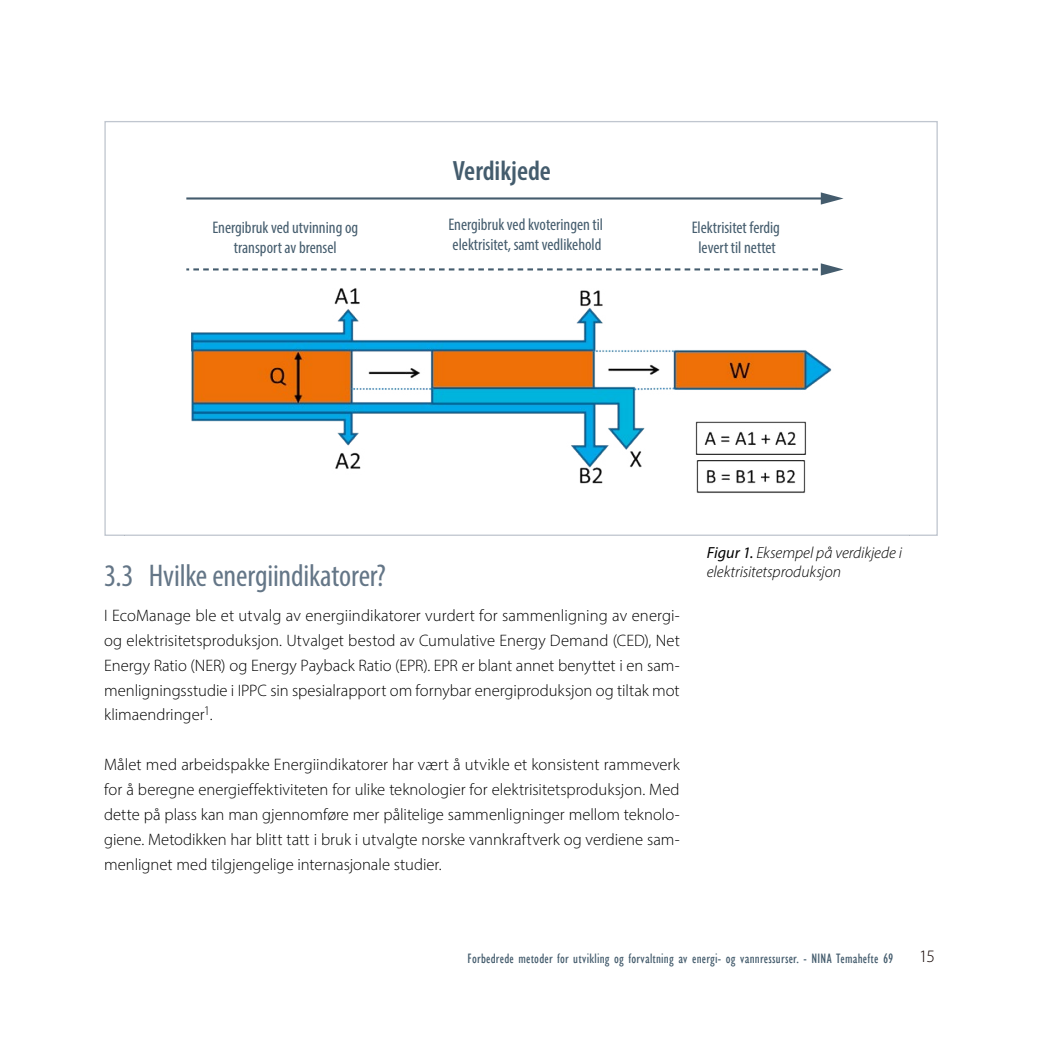
<style>
.page{position:relative;width:1042px;height:1042px;background:#fff}
.page>*{position:absolute;margin:0;border:0;box-sizing:border-box;transform-origin:0 0}
.overskrift_2_2015{font:condensed 31.5px "Myriad Pro";letter-spacing:-.005em;color:#647687}
.t1{font:600 condensed 28px "Myriad Pro";color:#445c6d}
.t2{font:300 17.5px "Myriad Pro";color:#130300}
.t3{font:condensed 16.8px/20.1px "Myriad Pro";color:#445c6d;text-align:center}
.brødtekst_2015{font:300 16.62px/24.8px "Myriad Pro";color:#000;text-align:justify}
.figur_og_tabell_2015{font:italic 300 16.1px/19.2px "Myriad Pro";color:#000}
.t4{font:condensed 14px "Gill Sans";letter-spacing:.015em;color:#445c6d}
.s1{font-weight:400}
</style>
<div class="page">
<img style="left:191px;top:288px;width:641px;height:205px">
<hr style="left:186px;top:197px;width:639px;height:2px;background:#445c6d">
<svg style="left:821px;top:192px;width:22px;height:13px"></svg>
<svg style="left:186px;top:263px;width:657px;height:12px"></svg>
<p class="t1" style="left:453px;top:153px;width:100px">Verdikjede</p>
<p class="t3" style="left:212px;top:217px;width:147px">Energibruk ved utvinning og transport av brensel</p>
<p class="t3" style="left:448px;top:214px;width:156px;text-align:left">Energibruk ved kvoteringen til elektrisitet, samt vedlikehold</p>
<p class="t3" style="left:692px;top:217px;width:90px">Elektrisitet ferdig levert til nettet</p>
<p class="overskrift_2_2015" style="left:104px;top:557px;width:283px">3.3 Hvilke energiindikatorer?</p>
<p class="brødtekst_2015" style="left:104px;top:603px;width:577px">I EcoManage ble et utvalg av energiindikatorer vurdert for sammenligning av energi&shy;og elektrisitetsproduksjon. Utvalget bestod av Cumulative Energy Demand (CED), Net Energy Ratio (NER) og Energy Payback Ratio (EPR). EPR er blant annet benyttet i en sam&shy;menligningsstudie i IPPC sin spesialrapport om fornybar energiproduksjon og tiltak mot klimaendringer<sup>1</sup>.</p>
<p class="brødtekst_2015" style="left:104px;top:752px;width:577px">Målet med arbeidspakke Energiindikatorer har vært å utvikle et konsistent rammeverk for å beregne energieffektiviteten for ulike teknologier for elektrisitetsproduksjon. Med dette på plass kan man gjennomføre mer pålitelige sammenligninger mellom teknolo&shy;giene. Metodikken har blitt tatt i bruk i utvalgte norske vannkraftverk og verdiene sam&shy;menlignet med tilgjengelige internasjonale studier.</p>
<p class="figur_og_tabell_2015" style="left:707px;top:543px;width:197px"><span class="s1">Figur 1.</span> Eksempel på verdikjede i elektrisitetsproduksjon</p>
<p class="t4" style="left:467px;top:950px;width:427px">Forbedrede metoder for utvikling og forvaltning av energi- og vannressurser. - NINA Temahefte 69</p>
<p class="t2" style="left:919px;top:945px;width:17px">15</p>
</div>
